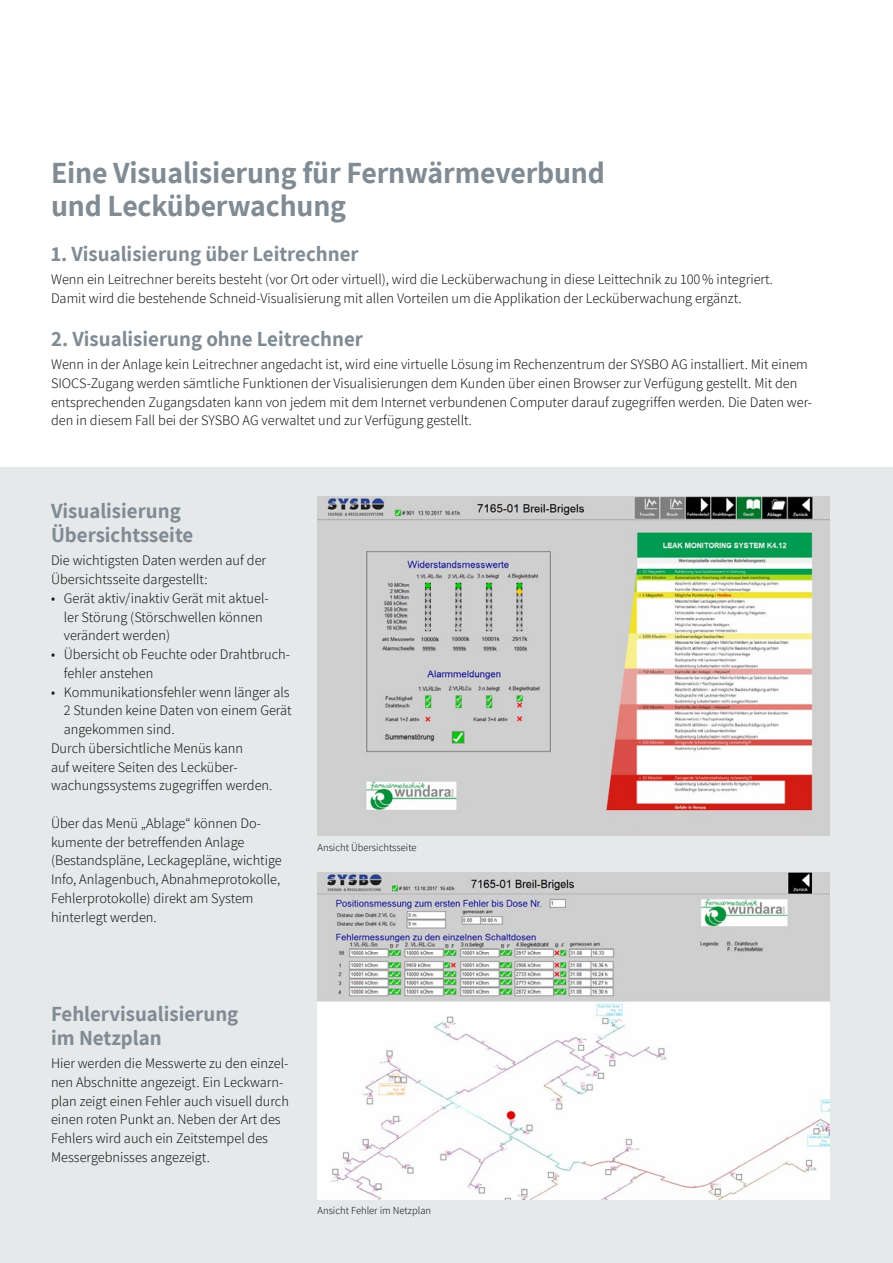
<style>
.page{position:relative;width:893px;height:1263px;background:#fff}
.page>*{position:absolute;margin:0;border:0;box-sizing:border-box;transform-origin:0 0}
.t1{font:700 30px/33px "Assistant";letter-spacing:-.005em;color:#808b94}
.t2{font:700 21px/24px "Assistant";color:#808b94}
.t3{font:300 14.25px/18.8px "Assistant";color:#151616}
.t4{font:300 10.5px "Assistant";color:#151616}
</style>
<div class="page">
<div style="left:0;top:468px;width:893px;height:795px;background:#e5e9ea"></div>
<img style="left:317px;top:497px;width:512px;height:339px">
<img style="left:317px;top:872px;width:512px;height:327px">
<h1 class="t1" style="left:51px;top:155px;width:555px">Eine Visualisierung für Fernwärmeverbund und Lecküberwachung</h1>
<h2 class="t2" style="left:51px;top:242px;width:309px">1. Visualisierung über Leitrechner</h2>
<p class="t3" style="left:51px;top:270px;width:724px">Wenn ein Leitrechner bereits besteht (vor Ort oder virtuell), wird die Lecküberwachung in diese Leittechnik zu 100% integriert.<br>Damit wird die bestehende Schneid-Visualisierung mit allen Vorteilen um die Applikation der Lecküberwachung ergänzt.</p>
<h2 class="t2" style="left:51px;top:326px;width:313px">2. Visualisierung ohne Leitrechner</h2>
<p class="t3" style="left:51px;top:354px;width:763px">Wenn in der Anlage kein Leitrechner angedacht ist, wird eine virtuelle Lösung im Rechenzentrum der SYSBO AG installiert. Mit einem SIOCS-Zugang werden sämtliche Funktionen der Visualisierungen dem Kunden über einen Browser zur Verfügung gestellt. Mit den entsprechenden Zugangsdaten kann von jedem mit dem Internet verbundenen Computer darauf zugegriffen werden. Die Daten wer&shy;den in diesem Fall bei der SYSBO AG verwaltet und zur Verfügung gestellt.</p>
<h2 class="t2" style="left:51px;top:498px;width:144px">Visualisierung<br>Übersichtsseite</h2>
<p class="t3" style="left:51px;top:550px;width:217px">Die wichtigsten Daten werden auf der<br>Übersichtsseite dargestellt:</p>
<p class="t3" style="left:64px;top:588px;width:206px;text-indent:-13px">• Gerät aktiv/inaktiv Gerät mit aktuel&shy;ler Störung (Störschwellen können verändert werden)</p>
<p class="t3" style="left:64px;top:644px;width:228px;text-indent:-13px">• Übersicht ob Feuchte oder Drahtbruch&shy;fehler anstehen</p>
<p class="t3" style="left:51px;top:682px;width:240px">• Kommunikationsfehler wenn länger als</p>
<p class="t3" style="left:64px;top:700px;width:229px">2 Stunden keine Daten von einem Gerät</p>
<p class="t3" style="left:64px;top:719px;width:112px">angekommen sind.</p>
<p class="t3" style="left:51px;top:738px;width:194px">Durch übersichtliche Menüs kann</p>
<p class="t3" style="left:51px;top:757px;width:187px">auf weitere Seiten des Lecküber-</p>
<p class="t3" style="left:51px;top:775px;width:223px">wachungssystems zugegriffen werden.</p>
<p class="t3" style="left:51px;top:813px;width:232px">Über das Menü „Ablage“ können Do&shy;kumente der betreffenden Anlage (Bestandspläne, Leckagepläne, wichtige Info, Anlagenbuch, Abnahmeprotokolle, Fehlerprotokolle) direkt am System hinterlegt werden.</p>
<p class="t4" style="left:317px;top:840px;width:101px">Ansicht Übersichtsseite</p>
<h2 class="t2" style="left:51px;top:1001px;width:189px">Fehlervisualisierung im Netzplan</h2>
<p class="t3" style="left:51px;top:1053px;width:239px">Hier werden die Messwerte zu den einzel&shy;nen Abschnitte angezeigt. Ein Leckwarn&shy;plan zeigt einen Fehler auch visuell durch einen roten Punkt an. Neben der Art des Fehlers wird auch ein Zeitstempel des Messergebnisses angezeigt.</p>
<p class="t4" style="left:317px;top:1203px;width:115px">Ansicht Fehler im Netzplan</p>
</div>
